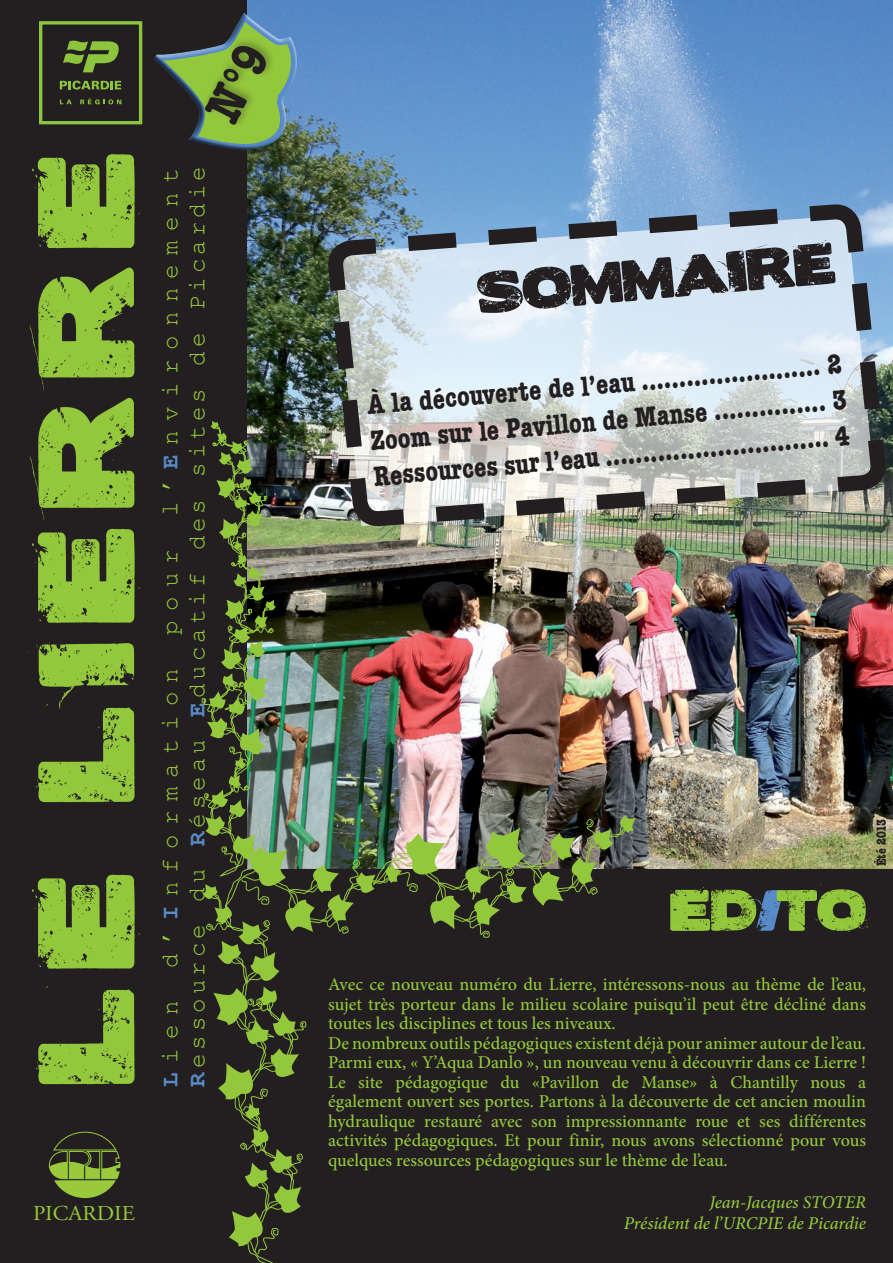
<style>
.page{position:relative;width:893px;height:1263px;background:#fff}
.page>*{position:absolute;margin:0;border:0;box-sizing:border-box;transform-origin:0 0}
.t1{font:120px "The Blood Shack";color:#94c83c}
.t2{font:51px "The Blood Shack";color:#231f20}
.t3{font:51px "The Blood Shack";color:#94c83c}
.t4{font:700 condensed 28.5px "American Typewriter";color:#231f20}
.t5{font:24px "Courier New";letter-spacing:.17em;color:#94c83c}
.t6{font:24px "Courier New";letter-spacing:.39em;color:#94c83c}
.t7{font:21.15px "Adobe Garamond Pro";color:#99ca3b;scale:1.06 1}
.t8{font:500 18px/19.5px "Minion Pro";color:#94c83c;text-align:justify}
.t9{font:italic 500 18px "Minion Pro";letter-spacing:-.005em;color:#94c83c}
.t10{font:700 condensed 13.5px "American Typewriter";letter-spacing:-.015em;color:#231f20}
.s1{font-weight:700;color:#588bc8}
.s2{font-style:italic;color:#588bc8}
</style>
<div class="page">
<div style="left:0;top:0;width:246px;height:1263px;background:#231f20"></div>
<svg style="left:325px;top:0;width:564px;height:200px;background:#6998cb"></svg>
<img style="left:202px;top:200px;width:687px;height:1063px">
<svg style="left:49px;top:1131px;width:72px;height:67px"></svg>
<div style="left:39px;top:21px;width:103px;height:103px;border:3px solid #8cc43e"></div>
<svg style="left:60px;top:81px;width:61px;height:9px"></svg>
<svg style="left:63px;top:40px;width:56px;height:32px"></svg>
<svg style="left:60px;top:100px;width:12px;height:4px"></svg>
<svg style="left:80px;top:98px;width:41px;height:6px"></svg>
<svg style="left:130px;top:0;width:187px;height:167px"></svg>
<p class="t1" style="left:3px;top:1086px;width:935px;rotate:-90deg">le lierre</p>
<p class="t6" style="left:155px;top:516px;width:349px;rotate:-90deg">l’<span class="s1">E</span>nvironnement</p>
<p class="t5" style="left:182px;top:1086px;width:921px;rotate:-90deg"><span class="s1">R</span>essource du <span class="s1">R</span>éseau <span class="s1">E</span>ducatif des sites de Picardie</p>
<p class="t5" style="left:155px;top:635px;width:87px;rotate:-90deg">pour</p>
<p class="t6" style="left:155px;top:968px;width:301px;rotate:-90deg">d’<span class="s1">I</span>nformation</p>
<p class="t5" style="left:155px;top:1086px;width:87px;rotate:-90deg"><span class="s1">L</span>ien</p>
<p class="t7" style="left:33px;top:1201px;width:97px">PICARDIE</p>
<p class="t2" style="left:475px;top:258px;width:359px;rotate:-5deg">sommaire</p>
<p class="t4" style="left:365px;top:382px;width:477px;rotate:-5deg">À la découverte de l’eau ........................ 2</p>
<p class="t4" style="left:369px;top:418px;width:479px;rotate:-5deg">Zoom sur le Pavillon de Manse ............... 3</p>
<p class="t4" style="left:372px;top:454px;width:479px;rotate:-5deg">Ressources sur l’eau .............................. 4</p>
<p class="t10" style="left:870px;top:866px;width:49px;rotate:-90deg">Été 2013</p>
<p class="t3" style="left:670px;top:875px;width:198px">ed<span class="s2">i</span>to</p>
<p class="t8" style="left:328px;top:975px;width:539px">Avec ce nouveau numéro du Lierre, intéressons-nous au thème de l’eau, sujet très porteur dans le milieu scolaire puisqu’il peut être décliné dans toutes les disciplines et tous les niveaux.</p>
<p class="t8" style="left:328px;top:1033px;width:539px">De nombreux outils pédagogiques existent déjà pour animer autour de l’eau.<br>Parmi eux, « Y’Aqua Danlo », un nouveau venu à découvrir dans ce Lierre !<br>Le site pédagogique du «Pavillon de Manse» à Chantilly nous a également ouvert ses portes. Partons à la découverte de cet ancien moulin hydraulique restauré avec son impressionnante roue et ses différentes activités pédagogiques. Et pour finir, nous avons sélectionné pour vous quelques ressources pédagogiques sur le thème de l’eau.</p>
<p class="t9" style="left:709px;top:1189px;width:158px">Jean-Jacques STOTER</p>
<p class="t9" style="left:624px;top:1210px;width:244px">Président de l’URCPIE de Picardie</p>
</div>
